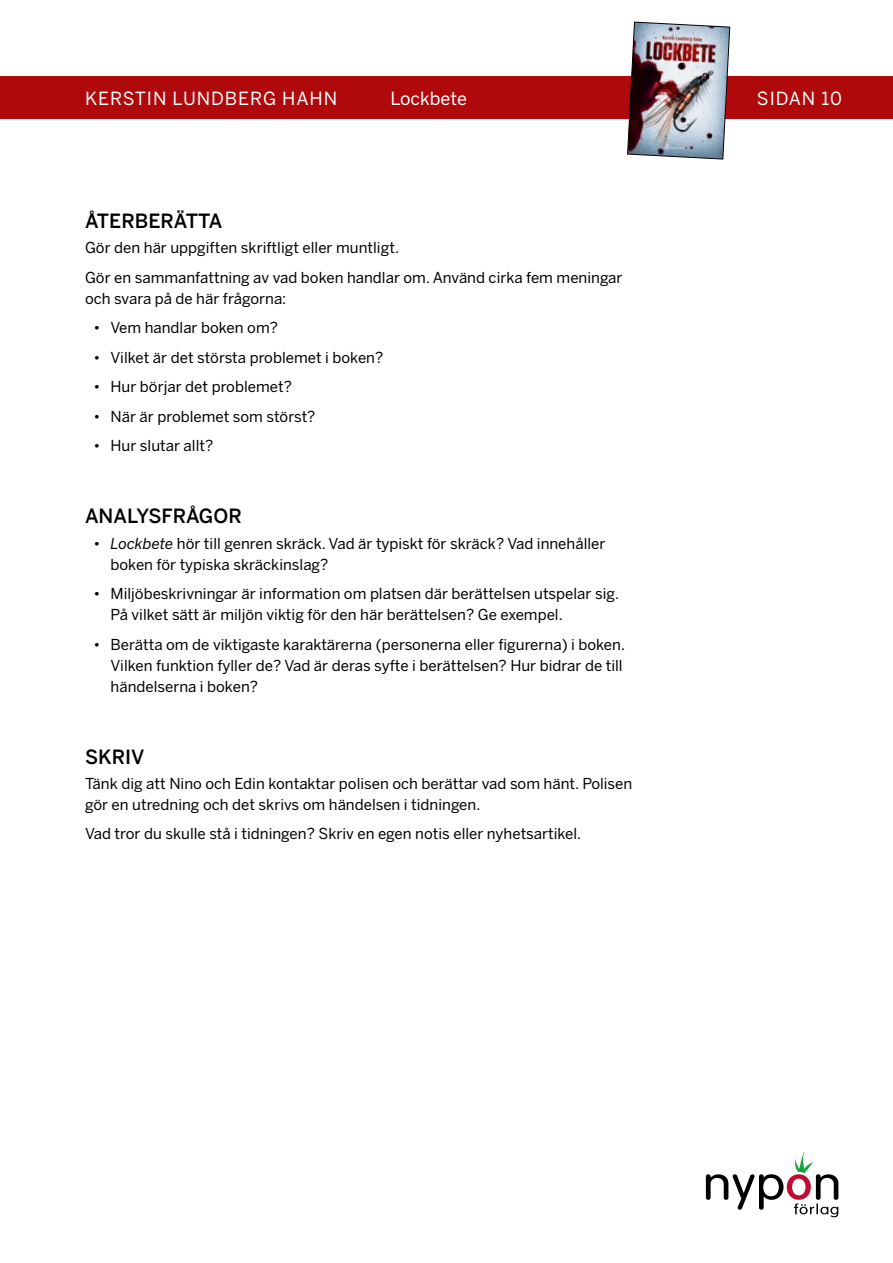
<style>
.page{position:relative;width:893px;height:1263px;background:#fff}
.page>*{position:absolute;margin:0;border:0;box-sizing:border-box;transform-origin:0 0}
.t1{font:500 19.5px "Benton Sans";color:#000}
.t2{font:18px "Benton Sans";letter-spacing:.05em;color:#fff}
.t3{font:18px "Benton Sans";color:#fff}
.t4{font:15px/21px "Benton Sans";color:#000}
.s1{font-style:italic}
</style>
<div class="page">
<svg style="left:706px;top:1152px;width:132px;height:65px"></svg>
<div style="left:0;top:77px;width:893px;height:42px;background:#af090b"></div>
<img style="left:627px;top:21px;width:103px;height:139px">
<p class="t2" style="left:85px;top:87px;width:254px">KERSTIN LUNDBERG HAHN</p>
<p class="t3" style="left:390px;top:87px;width:78px">Lockbete</p>
<p class="t2" style="left:757px;top:87px;width:87px">SIDAN 10</p>
<h1 class="t1" style="left:85px;top:209px;width:139px">ÅTERBERÄTTA</h1>
<p class="t4" style="left:85px;top:233px;width:539px;line-height:29.5px">Gör den här uppgiften skriftligt eller muntligt.<br>Gör en sammanfattning av vad boken handlar om. Använd cirka fem meningar</p>
<p class="t4" style="left:85px;top:288px;width:203px">och svara på de här frågorna:</p>
<p class="t4" style="left:94px;top:317px;width:186px">• Vem handlar boken om?</p>
<p class="t4" style="left:94px;top:347px;width:291px">• Vilket är det största problemet i boken?</p>
<p class="t4" style="left:94px;top:376px;width:200px">• Hur börjar det problemet?</p>
<p class="t4" style="left:94px;top:406px;width:223px">• När är problemet som störst?</p>
<p class="t4" style="left:94px;top:435px;width:121px">• Hur slutar allt?</p>
<h1 class="t1" style="left:85px;top:504px;width:158px">ANALYSFRÅGOR</h1>
<p class="t4" style="left:111px;top:533px;width:496px;text-indent:-17px">• <span class="s1">Lockbete</span> hör till genren skräck. Vad är typiskt för skräck? Vad innehåller boken för typiska skräckinslag?</p>
<p class="t4" style="left:111px;top:583px;width:510px;text-indent:-17px">• Miljöbeskrivningar är information om platsen där berättelsen utspelar sig.<br>På vilket sätt är miljön viktig för den här berättelsen? Ge exempel.</p>
<p class="t4" style="left:111px;top:634px;width:516px;text-indent:-17px">• Berätta om de viktigaste karaktärerna (personerna eller figurerna) i boken.<br>Vilken funktion fyller de? Vad är deras syfte i berättelsen? Hur bidrar de till händelserna i boken?</p>
<h1 class="t1" style="left:85px;top:744px;width:61px">SKRIV</h1>
<p class="t4" style="left:85px;top:773px;width:549px">Tänk dig att Nino och Edin kontaktar polisen och berättar vad som hänt. Polisen gör en utredning och det skrivs om händelsen i tidningen.</p>
<p class="t4" style="left:85px;top:823px;width:498px">Vad tror du skulle stå i tidningen? Skriv en egen notis eller nyhetsartikel.</p>
</div>
